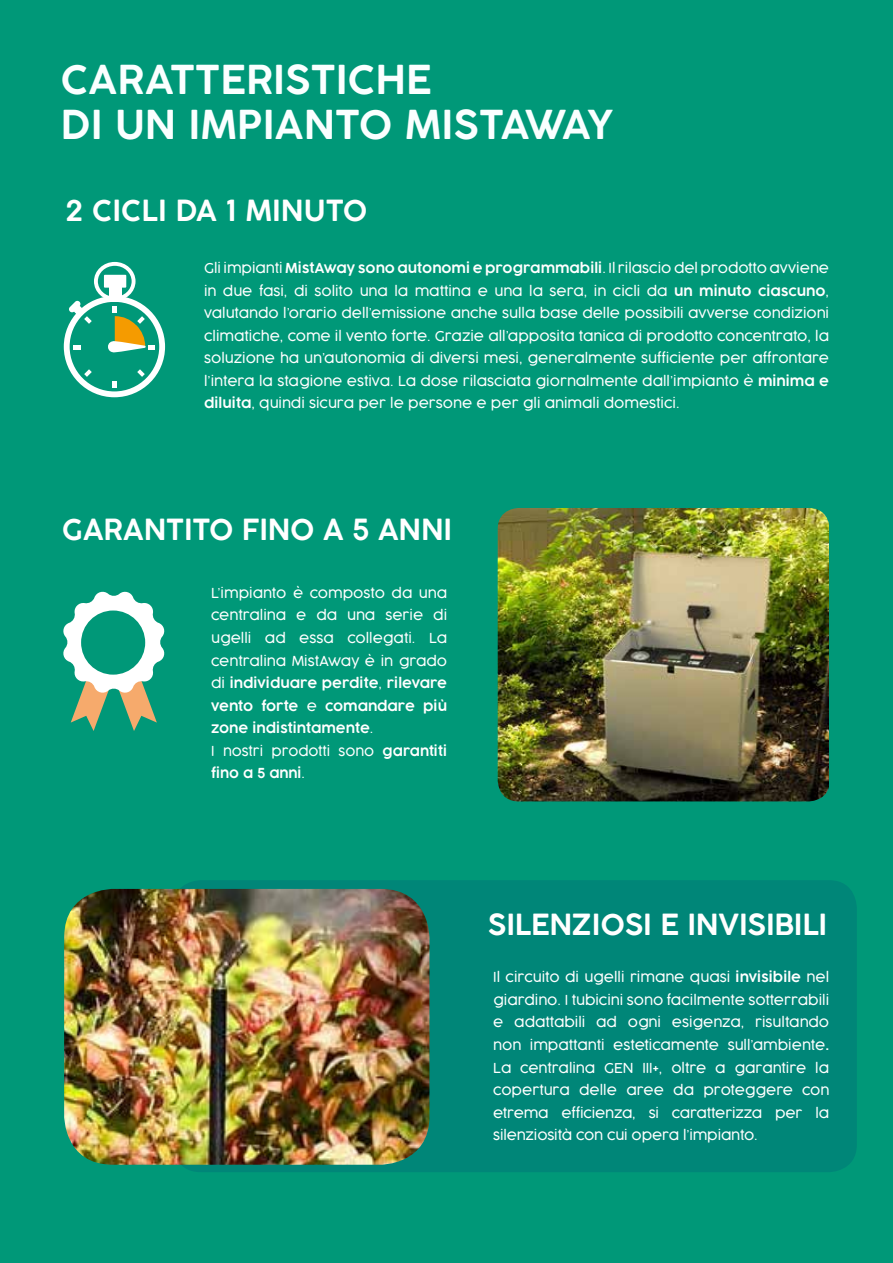
<style>
.page{position:relative;width:893px;height:1263px;background:#009878}
.page>*{position:absolute;margin:0;border:0;box-sizing:border-box;transform-origin:0 0}
.t1{font:600 39px/45px "Cocogoose";color:#faffff}
.t2{font:600 28.5px "Cocogoose";letter-spacing:-.01em;color:#fff}
.t3{font:300 13.5px/22.5px "Cocogoose";color:#fff;text-align:justify}
.s1{font-weight:600}
</style>
<div class="page">
<div style="left:173px;top:880px;width:684px;height:292px;background:#008678;border-radius:28px"></div>
<img style="left:498px;top:508px;width:331px;height:293px">
<img style="left:64px;top:889px;width:365px;height:276px">
<svg style="left:64px;top:262px;width:101px;height:135px"></svg>
<svg style="left:63px;top:591px;width:102px;height:140px"></svg>
<div style="left:81px;top:610px;width:64px;height:65px;background:#009878;border-radius:50%"></div>
<h1 class="t1" style="left:61px;top:58px;width:554px">CARATTERISTICHE<br>DI UN IMPIANTO MISTAWAY</h1>
<h2 class="t2" style="left:65px;top:190px;width:304px">2 CICLI DA 1 MINUTO</h2>
<p class="t3" style="left:204px;top:257px;width:626px">Gli impianti <span class="s1">MistAway sono autonomi e programmabili</span>. Il rilascio del prodotto avviene in due fasi, di solito una la mattina e una la sera, in cicli da <span class="s1">un minuto ciascuno</span>, valutando l’orario dell’emissione anche sulla base delle possibili avverse condizioni climatiche, come il vento forte. Grazie all’apposita tanica di prodotto concentrato, la soluzione ha un’autonomia di diversi mesi, generalmente sufficiente per affrontare l’intera la stagione estiva. La dose rilasciata giornalmente dall’impianto è <span class="s1">minima e diluita</span>, quindi sicura per le persone e per gli animali domestici.</p>
<h2 class="t2" style="left:62px;top:510px;width:392px">GARANTITO FINO A 5 ANNI</h2>
<p class="t3" style="left:211px;top:582px;width:237px;text-align:left">L’impianto è composto da una centralina e da una serie di ugelli ad essa collegati. La centralina MistAway è in grado di <span class="s1">individuare perdite</span>, <span class="s1">rilevare vento forte</span> e <span class="s1">comandare più zone indistintamente</span>.<br>I nostri prodotti sono <span class="s1">garantiti fino a 5 anni</span>.</p>
<h2 class="t2" style="left:488px;top:905px;width:341px">SILENZIOSI E INVISIBILI</h2>
<p class="t3" style="left:493px;top:966px;width:337px">Il circuito di ugelli rimane quasi <span class="s1">invisibile</span> nel giardino. I tubicini sono facilmente sotterrabili e adattabili ad ogni esigenza, risultando non impattanti esteticamente sull’ambiente<span class="s1">.<br></span>La centralina GEN III+, oltre a garantire la copertura delle aree da proteggere con etrema efficienza, si caratterizza per la silenziosità con cui opera l’impianto.</p>
</div>
